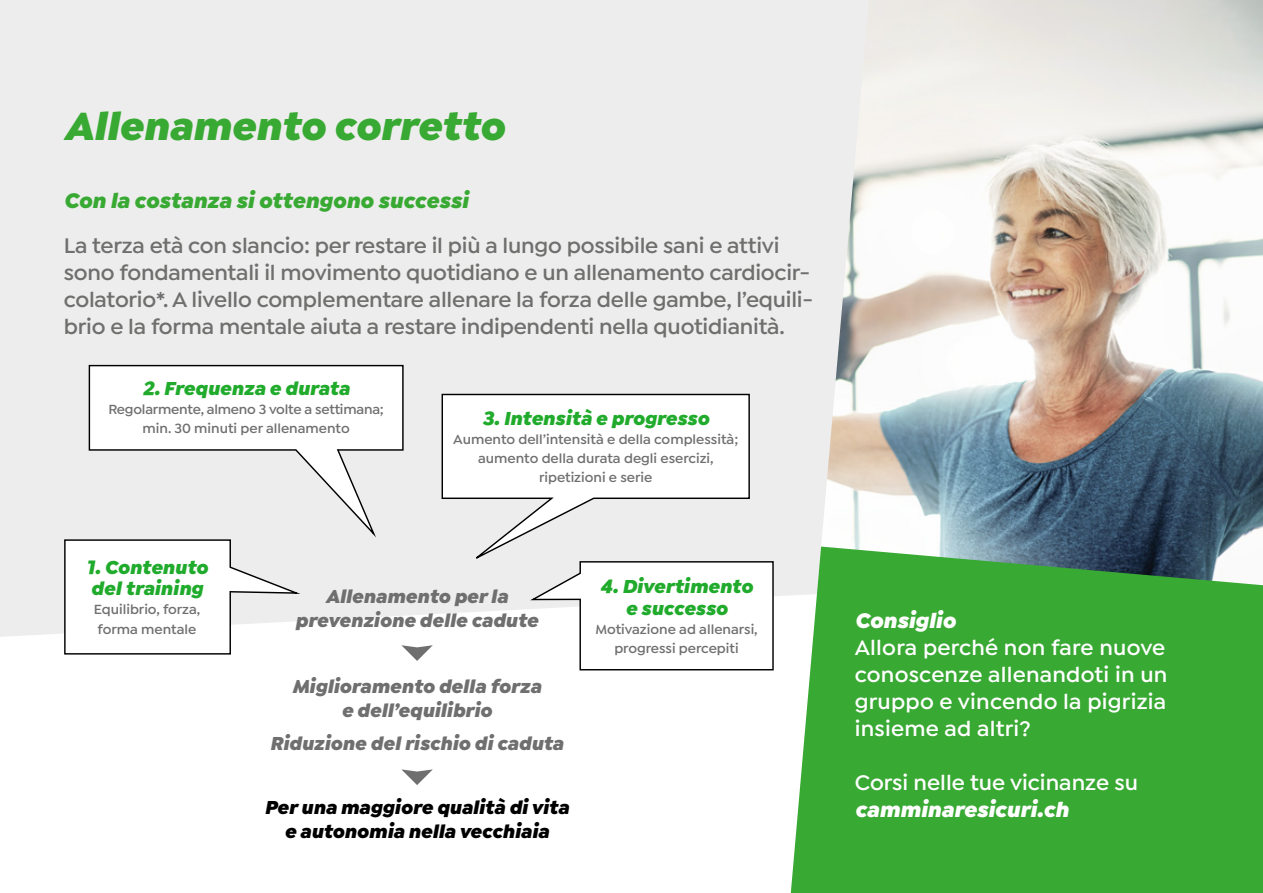
<style>
.page{position:relative;width:1263px;height:893px;background:#fff}
.page>*{position:absolute;margin:0;border:0;box-sizing:border-box;transform-origin:0 0}
.t1{font:italic 900 42px "Isidora Sans";color:#38a932}
.t2{font:600 22.5px/27px "Isidora Sans";letter-spacing:-.01em;color:#6f6f6e}
.t3{font:600 22.5px/27px "Isidora Sans";letter-spacing:.01em;color:#fff;text-align:justify}
.t4{font:italic 900 22.5px "Isidora Sans";color:#38a932}
.t5{font:italic 900 22.5px "Isidora Sans";color:#fff}
.t6{font:italic 900 20.1px/24.2px "Isidora Sans";color:#6f6f6f;text-align:center}
.t7{font:italic 900 20.1px/21.3px "Isidora Sans";color:#21ab2c}
.t8{font:italic 900 20.1px/24.2px "Isidora Sans";color:#000;text-align:center}
.t9{font:600 14.1px/19.2px "Isidora Sans";color:#6f6f6f;text-align:center}
</style>
<div class="page">
<div style="left:0;top:0;width:817px;height:637px;background:#ededed"></div>
<svg style="left:63px;top:539px;width:241px;height:116px"></svg>
<svg style="left:88px;top:364px;width:316px;height:177px"></svg>
<svg style="left:441px;top:393px;width:310px;height:173px"></svg>
<svg style="left:527px;top:560px;width:247px;height:111px"></svg>
<svg style="left:401px;top:645px;width:32px;height:16px"></svg>
<svg style="left:401px;top:769px;width:32px;height:16px"></svg>
<img style="left:817px;top:0;width:446px;height:547px">
<svg style="left:791px;top:547px;width:472px;height:346px;fill:#38a932"></svg>
<h1 class="t1" style="left:64px;top:99px;width:442px">Allenamento corretto</h1>
<p class="t4" style="left:64px;top:186px;width:406px">Con la costanza si ottengono successi</p>
<p class="t2" style="left:64px;top:232px;width:751px">La terza età con slancio: per restare il più a lungo possibile sani e attivi sono fondamentali il movimento quotidiano e un allenamento cardiocir&shy;colatorio*. A livello complementare allenare la forza delle gambe, l’equili&shy;brio e la forma mentale aiuta a restare indipendenti nella quotidianità.</p>
<p class="t7" style="left:143px;top:377px;width:208px">2. Frequenza e durata</p>
<p class="t9" style="left:108px;top:400px;width:277px">Regolarmente, almeno 3 volte a settimana; min. 30 minuti per allenamento</p>
<p class="t7" style="left:482px;top:407px;width:228px">3. Intensità e progresso</p>
<p class="t9" style="left:453px;top:430px;width:286px">Aumento dell’intensità e della complessità; aumento della durata degli esercizi, ripetizioni e serie</p>
<p class="t7" style="left:86px;top:556px;width:123px">1. Contenuto del training</p>
<p class="t9" style="left:94px;top:600px;width:108px;text-align:left">Equilibrio, forza, forma mentale</p>
<p class="t6" style="left:295px;top:584px;width:244px">Allenamento per la prevenzione delle cadute</p>
<p class="t6" style="left:292px;top:674px;width:251px">Miglioramento della forza e dell’equilibrio</p>
<p class="t6" style="left:270px;top:731px;width:295px">Riduzione del rischio di caduta</p>
<p class="t8" style="left:264px;top:795px;width:306px">Per una maggiore qualità di vita e autonomia nella vecchiaia</p>
<p class="t7" style="left:600px;top:576px;width:154px;text-align:center">4. Divertimento e successo</p>
<p class="t9" style="left:595px;top:619px;width:164px">Motivazione ad allenarsi, progressi percepiti</p>
<p class="t5" style="left:855px;top:606px;width:102px">Consiglio</p>
<p class="t3" style="left:855px;top:634px;width:314px">Allora perché non fare nuove conoscenze allenandoti in un gruppo e vincendo la pigrizia insieme ad altri?</p>
<p class="t3" style="left:855px;top:769px;width:285px">Corsi nelle tue vicinanze su</p>
<p class="t5" style="left:855px;top:795px;width:215px">camminaresicuri.ch</p>
</div>
